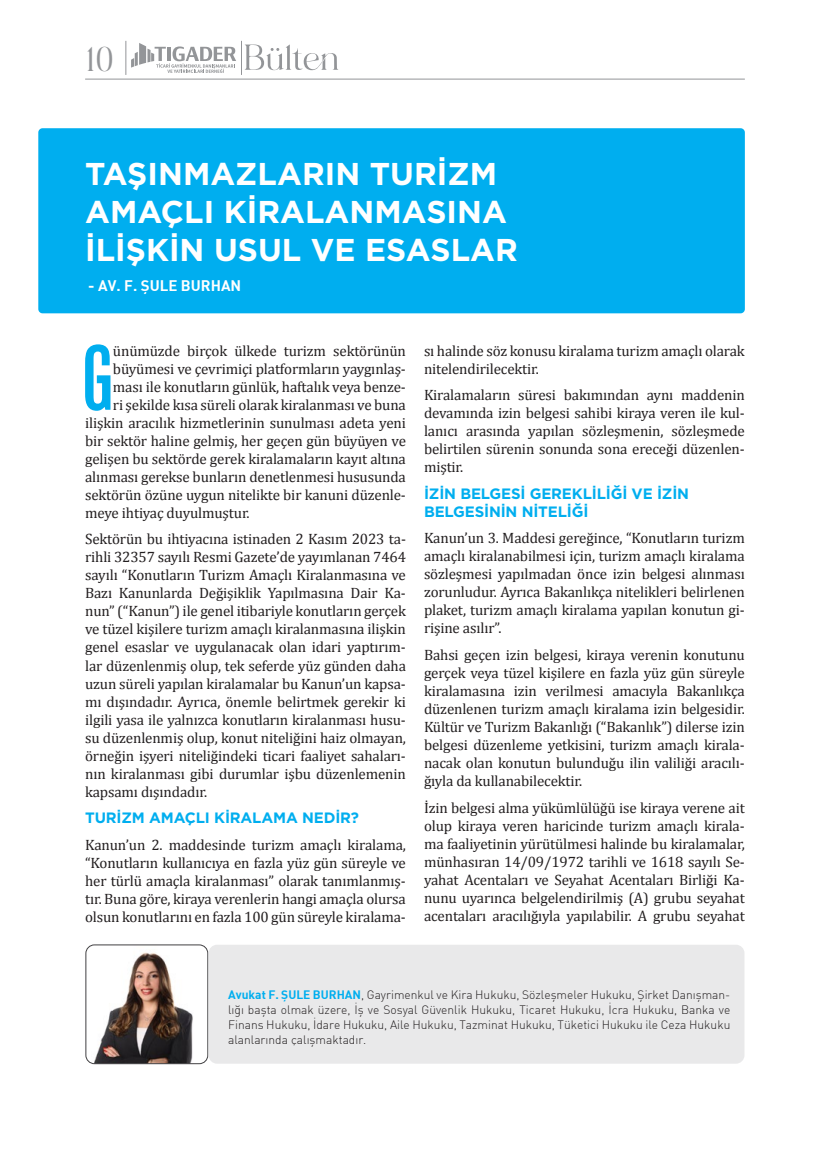
<style>
.page{position:relative;width:830px;height:1149px;background:#fff}
.page>*{position:absolute;margin:0;border:0;box-sizing:border-box;transform-origin:0 0}
.t1{font:91.5px "Akzidenz Grotesk BE Md Cn Ti";color:#00aeef}
.t2{font:34.5px "Mollieglaston";color:#939598}
.t3{font:700 31.5px/37.8px "Gotham";color:#fff}
.t4{font:15px/18px "Cambria";letter-spacing:-.01em;color:#231f20;text-align:justify}
.t5{font:700 15px/18px "Gotham";letter-spacing:-.01em;color:#00aeef}
.t6{font:700 15px "DIN";color:#fff}
.t7{font:300 12px/15px "DIN";color:#231f20;text-align:justify}
.s1{font-weight:700;color:#00aeef}
</style>
<div class="page">
<svg style="left:245px;top:44px;width:93px;height:26px"></svg>
<hr style="left:241px;top:41px;width:1px;height:34px;background:#939598">
<hr style="left:85px;top:79px;width:659px;height:1px;background:#939598">
<hr style="left:125px;top:41px;width:1px;height:34px;background:#939598">
<svg style="left:131px;top:43px;width:105px;height:30px"></svg>
<hr style="left:167px;top:50px;width:4px;height:11px;background:#939598">
<div style="left:38px;top:128px;width:706px;height:185px;background:#00aeef;border-radius:4px"></div>
<img style="left:86px;top:944px;width:122px;height:119px">
<div style="left:86px;top:944px;width:122px;height:119px;border:1px solid #414042;border-radius:9px"></div>
<div style="left:208px;top:944px;width:536px;height:119px;background:#e9e9ea;border-radius:9px"></div>
<h2 class="t2" style="left:86px;top:40px;width:30px">10</h2>
<h3 class="t3" style="left:85px;top:155px;width:434px">TAŞINMAZLARIN TURİZM<br>AMAÇLI KİRALANMASINA<br>İLİŞKİN USUL VE ESASLAR</h3>
<p class="t6" style="left:88px;top:276px;width:154px">- AV. F. ŞULE BURHAN</p>
<h1 class="t1" style="left:81px;top:327px;width:34px">G</h1>
<p class="t4" style="left:113px;top:341px;width:294px">ünümüzde birçok ülkede turizm sektörünün</p>
<p class="t4" style="left:113px;top:359px;width:294px">büyümesi ve çevrimiçi platformların yaygınlaş-</p>
<p class="t4" style="left:113px;top:377px;width:294px">ması ile konutların günlük, haftalık veya benze-</p>
<p class="t4" style="left:113px;top:395px;width:294px">ri şekilde kısa süreli olarak kiralanması ve buna</p>
<p class="t4" style="left:85px;top:413px;width:322px">ilişkin aracılık hizmetlerinin sunulması adeta yeni</p>
<p class="t4" style="left:85px;top:431px;width:322px">bir sektör haline gelmiş, her geçen gün büyüyen ve</p>
<p class="t4" style="left:85px;top:449px;width:322px">gelişen bu sektörde gerek kiralamaların kayıt altına</p>
<p class="t4" style="left:85px;top:467px;width:322px">alınması gerekse bunların denetlenmesi hususunda</p>
<p class="t4" style="left:85px;top:485px;width:322px">sektörün özüne uygun nitelikte bir kanuni düzenle-</p>
<p class="t4" style="left:85px;top:503px;width:166px">meye ihtiyaç duyulmuştur.</p>
<p class="t4" style="left:85px;top:530px;width:322px">Sektörün bu ihtiyacına istinaden 2 Kasım 2023 ta&shy;rihli 32357 sayılı Resmi Gazete’de yayımlanan 7464 sayılı “Konutların Turizm Amaçlı Kiralanmasına ve Bazı Kanunlarda Değişiklik Yapılmasına Dair Ka&shy;nun” (“Kanun”) ile genel itibariyle konutların gerçek ve tüzel kişilere turizm amaçlı kiralanmasına ilişkin genel esaslar ve uygulanacak olan idari yaptırım&shy;lar düzenlenmiş olup, tek seferde yüz günden daha uzun süreli yapılan kiralamalar bu Kanun’un kapsa&shy;mı dışındadır. Ayrıca, önemle belirtmek gerekir ki ilgili yasa ile yalnızca konutların kiralanması husu&shy;su düzenlenmiş olup, konut niteliğini haiz olmayan, örneğin işyeri niteliğindeki ticari faaliyet sahaları&shy;nın kiralanması gibi durumlar işbu düzenlemenin kapsamı dışındadır.</p>
<p class="t5" style="left:85px;top:808px;width:275px">TURI ZM AMAÇLI KI RALAMA NEDI R?</p>
<p class="t4" style="left:85px;top:835px;width:322px">Kanun’un 2. maddesinde turizm amaçlı kiralama, “Konutların kullanıcıya en fazla yüz gün süreyle ve her türlü amaçla kiralanması” olarak tanımlanmış&shy;tır. Buna göre, kiraya verenlerin hangi amaçla olursa olsun konutlarını en fazla 100 gün süreyle kiralama-</p>
<p class="t4" style="left:424px;top:341px;width:322px">sı halinde söz konusu kiralama turizm amaçlı olarak nitelendirilecektir.</p>
<p class="t4" style="left:424px;top:386px;width:322px">Kiralamaların süresi bakımından aynı maddenin devamında izin belgesi sahibi kiraya veren ile kul&shy;lanıcı arasında yapılan sözleşmenin, sözleşmede belirtilen sürenin sonunda sona ereceği düzenlen&shy;miştir.</p>
<p class="t5" style="left:424px;top:484px;width:266px">İZI N BELGESI GEREKLI LIĞI VE İZI N<br>BELGESI NI N NITELIĞI</p>
<p class="t4" style="left:424px;top:529px;width:322px">Kanun’un 3. Maddesi gereğince, “Konutların turizm amaçlı kiralanabilmesi için, turizm amaçlı kiralama sözleşmesi yapılmadan önce izin belgesi alınması zorunludur. Ayrıca Bakanlıkça nitelikleri belirlenen plaket, turizm amaçlı kiralama yapılan konutun gi&shy;rişine asılır”.</p>
<p class="t4" style="left:424px;top:645px;width:322px">Bahsi geçen izin belgesi, kiraya verenin konutunu gerçek veya tüzel kişilere en fazla yüz gün süreyle kiralamasına izin verilmesi amacıyla Bakanlıkça düzenlenen turizm amaçlı kiralama izin belgesidir.<br>Kültür ve Turizm Bakanlığı (“Bakanlık”) dilerse izin belgesi düzenleme yetkisini, turizm amaçlı kirala&shy;nacak olan konutun bulunduğu ilin valiliği aracılı&shy;ğıyla da kullanabilecektir.</p>
<p class="t4" style="left:424px;top:798px;width:322px">İzin belgesi alma yükümlülüğü ise kiraya verene ait olup kiraya veren haricinde turizm amaçlı kirala&shy;ma faaliyetinin yürütülmesi halinde bu kiralamalar, münhasıran 14/09/1972 tarihli ve 1618 sayılı Se&shy;yahat Acentaları ve Seyahat Acentaları Birliği Ka&shy;nunu uyarınca belgelendirilmiş (A) grubu seyahat acentaları aracılığıyla yapılabilir. A grubu seyahat</p>
<p class="t7" style="left:228px;top:986px;width:503px"><span class="s1">Avukat F. ŞULE BURHAN</span>, Gayrimenkul ve Kira Hukuku, Sözleşmeler Hukuku, Şirket Danışman&shy;lığı başta olmak üzere, İş ve Sosyal Güvenlik Hukuku, Ticaret Hukuku, İcra Hukuku, Banka ve Finans Hukuku, İdare Hukuku, Aile Hukuku, Tazminat Hukuku, Tüketici Hukuku ile Ceza Hukuku alanlarında çalışmaktadır.</p>
</div>
